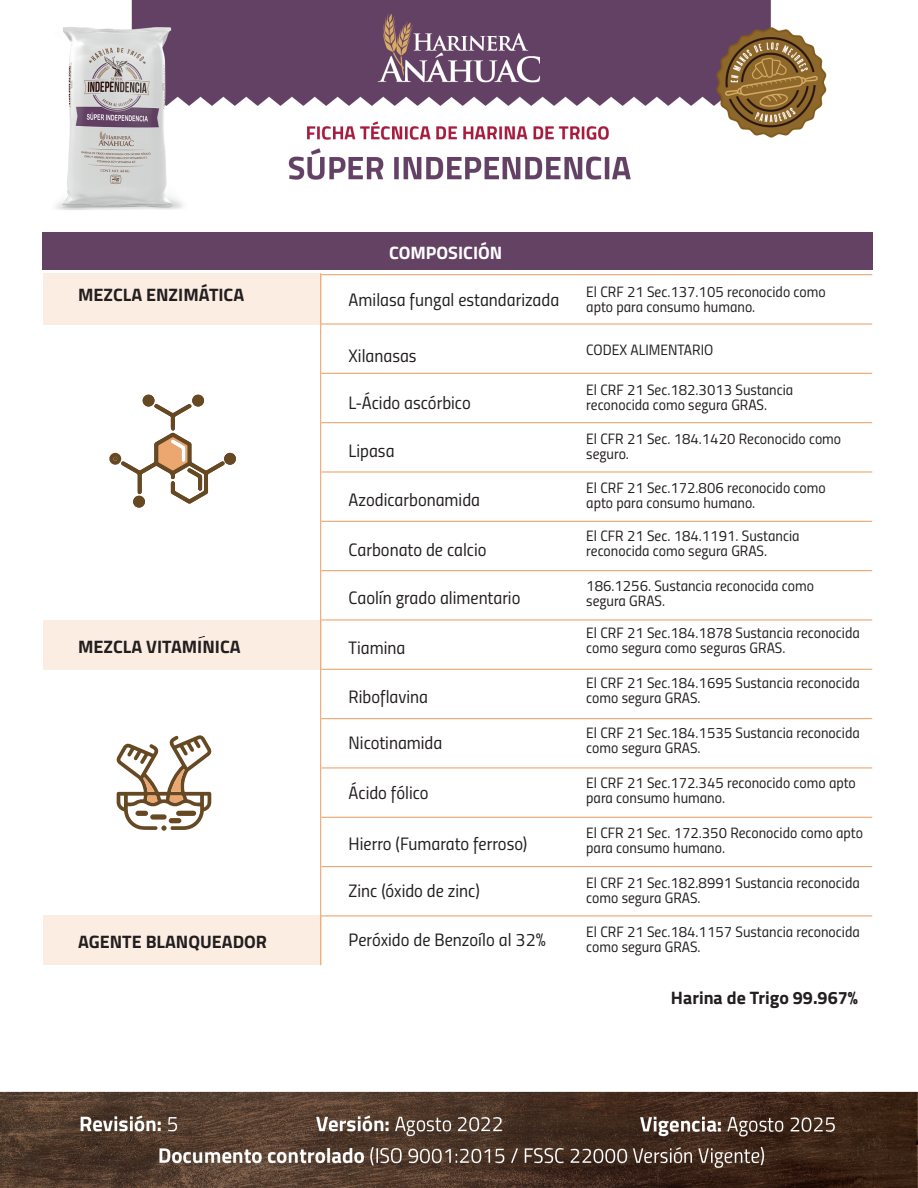
<style>
.page{position:relative;width:918px;height:1188px;background:#fff}
.page>*{position:absolute;margin:0;border:0;box-sizing:border-box;transform-origin:0 0}
.t1{font:18px "Titillium Regular Upright";color:#231f20}
.t2{font:700 18px "Titillium";color:#231f20}
.t3{font:700 18px "Titillium";color:#fff}
.t4{font:15px/15px "Titillium Regular Upright";color:#231f20}
</style>
<div class="page">
<img style="left:0;top:0;width:918px;height:1188px">
<img style="left:1px;top:210px;width:917px;height:873px">
<div style="left:43px;top:233px;width:830px;height:37px;background:#644264"></div>
<hr style="left:320px;top:273px;width:1px;height:692px;background:#eca670">
<hr style="left:321px;top:323px;width:551px;height:2px;background:#eca670">
<hr style="left:321px;top:274px;width:551px;height:1px;background:#eca670">
<hr style="left:321px;top:373px;width:551px;height:1px;background:#eca670">
<hr style="left:321px;top:422px;width:551px;height:1px;background:#eca670">
<hr style="left:321px;top:471px;width:551px;height:2px;background:#eca670">
<hr style="left:321px;top:521px;width:551px;height:1px;background:#eca670">
<hr style="left:321px;top:570px;width:551px;height:1px;background:#eca670">
<hr style="left:321px;top:619px;width:551px;height:2px;background:#eca670">
<div style="left:43px;top:273px;width:278px;height:52px;background:#fbede2"></div>
<div style="left:43px;top:620px;width:278px;height:50px;background:#fbede2"></div>
<div style="left:43px;top:915px;width:278px;height:50px;background:#fbede2"></div>
<hr style="left:321px;top:669px;width:551px;height:1px;background:#eca670">
<hr style="left:321px;top:718px;width:551px;height:1px;background:#eca670">
<hr style="left:321px;top:767px;width:551px;height:2px;background:#eca670">
<hr style="left:321px;top:817px;width:551px;height:1px;background:#eca670">
<hr style="left:321px;top:866px;width:551px;height:1px;background:#eca670">
<hr style="left:321px;top:915px;width:551px;height:1px;background:#eca670">
<svg style="left:116px;top:735px;width:96px;height:96px"></svg>
<svg style="left:109px;top:395px;width:127px;height:113px"></svg>
<img style="left:196px;top:600px;width:10px;height:39px">
<p class="t2" style="left:78px;top:281px;width:168px">MEZCLA ENZIMÁTICA</p>
<p class="t2" style="left:78px;top:633px;width:164px">MEZCLA VITAMINICA</p>
<p class="t2" style="left:78px;top:928px;width:190px">AGENTE BLANQUEADOR</p>
<p class="t3" style="left:389px;top:239px;width:115px">COMPOSICIÓN</p>
<p class="t1" style="left:349px;top:286px;width:212px">Amilasa fungal estandarizada</p>
<p class="t4" style="left:586px;top:283px;width:241px">El CRF 21 Sec.137.105 reconocido como apto para consumo humano.</p>
<p class="t1" style="left:349px;top:343px;width:69px">Xilanasas</p>
<p class="t4" style="left:586px;top:341px;width:129px">CODEX ALIMENTARIO</p>
<p class="t1" style="left:349px;top:389px;width:124px">L-Ácido ascórbico</p>
<p class="t4" style="left:586px;top:381px;width:208px">El CRF 21 Sec.182.3013 Sustancia reconocida como segura GRAS.</p>
<p class="t1" style="left:349px;top:438px;width:47px">Lipasa</p>
<p class="t4" style="left:586px;top:430px;width:256px">El CFR 21 Sec. 184.1420 Reconocido como seguro.</p>
<p class="t1" style="left:349px;top:487px;width:133px">Azodicarbonamida</p>
<p class="t4" style="left:586px;top:479px;width:241px">El CRF 21 Sec.172.806 reconocido como apto para consumo humano.</p>
<p class="t1" style="left:349px;top:536px;width:139px">Carbonato de calcio</p>
<p class="t4" style="left:586px;top:528px;width:215px">El CFR 21 Sec. 184.1191. Sustancia reconocida como segura GRAS.</p>
<p class="t1" style="left:349px;top:584px;width:173px">Caolín grado alimentario</p>
<p class="t4" style="left:586px;top:578px;width:229px">186.1256. Sustancia reconocida como segura GRAS.</p>
<p class="t1" style="left:349px;top:634px;width:58px">Tiamina</p>
<p class="t4" style="left:586px;top:624px;width:275px">El CRF 21 Sec.184.1878 Sustancia reconocida como segura como seguras GRAS.</p>
<p class="t1" style="left:349px;top:684px;width:81px">Riboflavina</p>
<p class="t4" style="left:586px;top:674px;width:275px">El CRF 21 Sec.184.1695 Sustancia reconocida como segura GRAS.</p>
<p class="t1" style="left:349px;top:730px;width:95px">Nicotinamida</p>
<p class="t4" style="left:586px;top:724px;width:275px">El CRF 21 Sec.184.1535 Sustancia reconocida como segura GRAS.</p>
<p class="t1" style="left:349px;top:779px;width:81px">Ácido fólico</p>
<p class="t4" style="left:586px;top:774px;width:271px">El CRF 21 Sec.172.345 reconocido como apto para consumo humano.</p>
<p class="t1" style="left:349px;top:831px;width:180px">Hierro (Fumarato ferroso)</p>
<p class="t4" style="left:586px;top:824px;width:278px">El CFR 21 Sec. 172.350 Reconocido como apto para consumo humano.</p>
<p class="t1" style="left:349px;top:878px;width:133px">Zinc (óxido de zinc)</p>
<p class="t4" style="left:586px;top:874px;width:275px">El CRF 21 Sec.182.8991 Sustancia reconocida como segura GRAS.</p>
<p class="t1" style="left:349px;top:927px;width:199px">Peróxido de Benzoílo al 32%</p>
<p class="t4" style="left:586px;top:923px;width:275px">El CRF 21 Sec.184.1157 Sustancia reconocida como segura GRAS.</p>
<p class="t2" style="left:671px;top:984px;width:188px">Harina de Trigo 99.967%</p>
</div>
